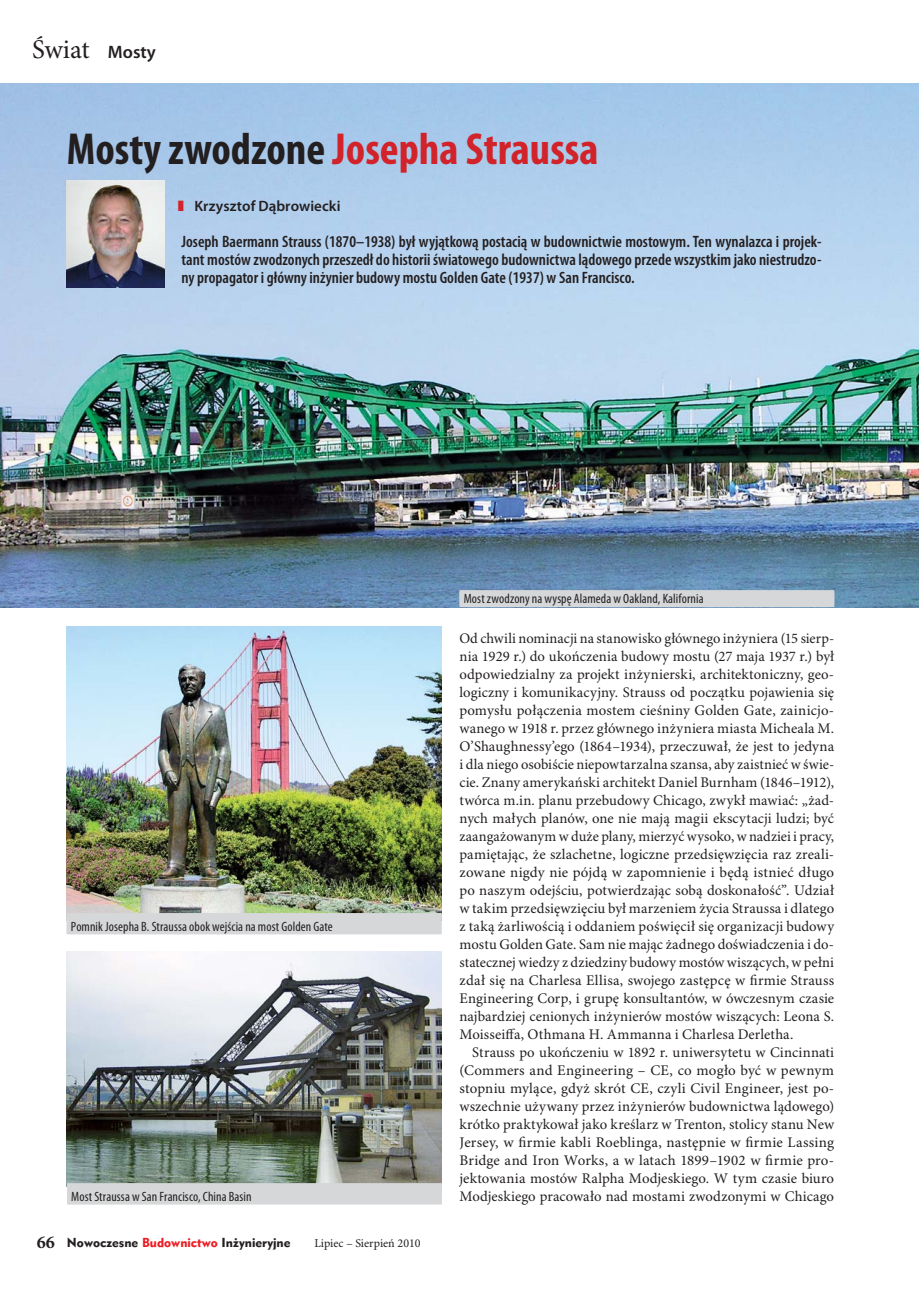
<style>
.page{position:relative;width:919px;height:1289px;background:#fff}
.page>*{position:absolute;margin:0;border:0;box-sizing:border-box;transform-origin:0 0}
.t1{font:700 condensed 45px "Myriad Pro";color:#d2232a}
.t2{font:27px "Minion Pro";color:#231f20}
.t3{font:600 condensed 16.5px/18px "Myriad Pro";color:#231f20;text-align:justify}
.t4{font:600 15px "Myriad Pro";letter-spacing:.005em;color:#231f20}
.t5{font:14.7px/18px "Minion Pro";letter-spacing:.01em;color:#231f20;text-align:justify}
.t6{font:condensed 13.5px "Myriad Pro";letter-spacing:.01em;color:#231f20}
.t7{font:12px "Geometr 415 Blk PL";color:#231f20}
.t8{font:12px "Minion Pro";color:#231f20}
.s1{font-family:"Myriad Pro";font-weight:600;font-size:18px}
.s2{color:#231f20}
.s3{color:#d2232a}
.s4{font-family:"Minion Pro";font-weight:700;font-size:18px}
.s5{color:#ed1c24}
</style>
<div class="page">
<img style="left:0;top:83px;width:918px;height:524px">
<img style="left:67px;top:181px;width:97px;height:107px">
<img style="left:67px;top:626px;width:374px;height:287px">
<img style="left:67px;top:951px;width:374px;height:232px">
<div style="left:67px;top:913px;width:374px;height:21px;background:#d5d7d8"></div>
<div style="left:67px;top:1183px;width:375px;height:21px;background:#d5d7d8"></div>
<div style="left:459px;top:592px;width:375px;height:15px;background:#d5d7d8"></div>
<div style="left:459px;top:590px;width:375px;height:15px;background:#d5d7d8"></div>
<h2 class="t2" style="left:32px;top:39px;width:125px">Świat <span class="s1">Mosty</span></h2>
<h1 class="t1" style="left:67px;top:132px;width:533px"><span class="s2">Mosty zwodzone</span> Josepha Straussa</h1>
<p class="t4" style="left:178px;top:200px;width:164px"><span class="s3">❚</span> Krzysztof Dąbrowiecki</p>
<p class="t3" style="left:181px;top:234px;width:641px">Joseph Baermann Strauss (1870–1938) był wyjątkową postacią w budownictwie mostowym. Ten wynalazca i projek&shy;tant mostów zwodzonych przeszedł do historii światowego budownictwa lądowego przede wszystkim jako niestrudzo&shy;ny propagator i główny inżynier budowy mostu Golden Gate (1937) w San Francisco.</p>
<p class="t6" style="left:71px;top:921px;width:263px">Pomnik Josepha B. Straussa obok wejścia na most Golden Gate</p>
<p class="t6" style="left:71px;top:1191px;width:182px">Most Straussa w San Francisco, China Basin</p>
<p class="t7" style="left:37px;top:1236px;width:255px"><span class="s4">66</span> Nowoczesne <span class="s5">Budownictwo</span> Inżynieryjne</p>
<p class="t8" style="left:314px;top:1238px;width:108px">Lipiec – Sierpień 2010</p>
<p class="t6" style="left:463px;top:593px;width:241px">Most zwodzony na wyspę Alameda w Oakland, Kalifornia</p>
<p class="t5" style="left:459px;top:630px;width:376px">Od chwili nominacji na stanowisko głównego inżyniera (15 sierp&shy;nia 1929 r.) do ukończenia budowy mostu (27 maja 1937 r.) był odpowiedzialny za projekt inżynierski, architektoniczny, geo&shy;logiczny i komunikacyjny. Strauss od początku pojawienia się pomysłu połączenia mostem cieśniny Golden Gate, zainicjo&shy;wanego w 1918 r. przez głównego inżyniera miasta Micheala M.<br>O’Shaughnessy’ego (1864–1934), przeczuwał, że jest to jedyna i dla niego osobiście niepowtarzalna szansa, aby zaistnieć w świe&shy;cie. Znany amerykański architekt Daniel Burnham (1846–1912), twórca m.in. planu przebudowy Chicago, zwykł mawiać: „żad&shy;nych małych planów, one nie mają magii ekscytacji ludzi; być zaangażowanym w duże plany, mierzyć wysoko, w nadziei i pracy, pamiętając, że szlachetne, logiczne przedsięwzięcia raz zreali&shy;zowane nigdy nie pójdą w zapomnienie i będą istnieć długo po naszym odejściu, potwierdzając sobą doskonałość”. Udział w takim przedsięwzięciu był marzeniem życia Straussa i dlatego z taką żarliwością i oddaniem poświęcił się organizacji budowy mostu Golden Gate. Sam nie mając żadnego doświadczenia i do&shy;statecznej wiedzy z dziedziny budowy mostów wiszących, w pełni zdał się na Charlesa Ellisa, swojego zastępcę w firmie Strauss Engineering Corp, i grupę konsultantów, w ówczesnym czasie najbardziej cenionych inżynierów mostów wiszących: Leona S.<br>Moisseiffa, Othmana H. Ammanna i Charlesa Derletha.</p>
<p class="t5" style="left:459px;top:1044px;width:376px;text-indent:13px">Strauss po ukończeniu w 1892 r. uniwersytetu w Cincinnati (Commers and Engineering – CE, co mogło być w pewnym stopniu mylące, gdyż skrót CE, czyli Civil Engineer, jest po&shy;wszechnie używany przez inżynierów budownictwa lądowego) krótko praktykował jako kreślarz w Trenton, stolicy stanu New Jersey, w firmie kabli Roeblinga, następnie w firmie Lassing Bridge and Iron Works, a w latach 1899–1902 w firmie pro&shy;jektowania mostów Ralpha Modjeskiego. W tym czasie biuro Modjeskiego pracowało nad mostami zwodzonymi w Chicago</p>
</div>
